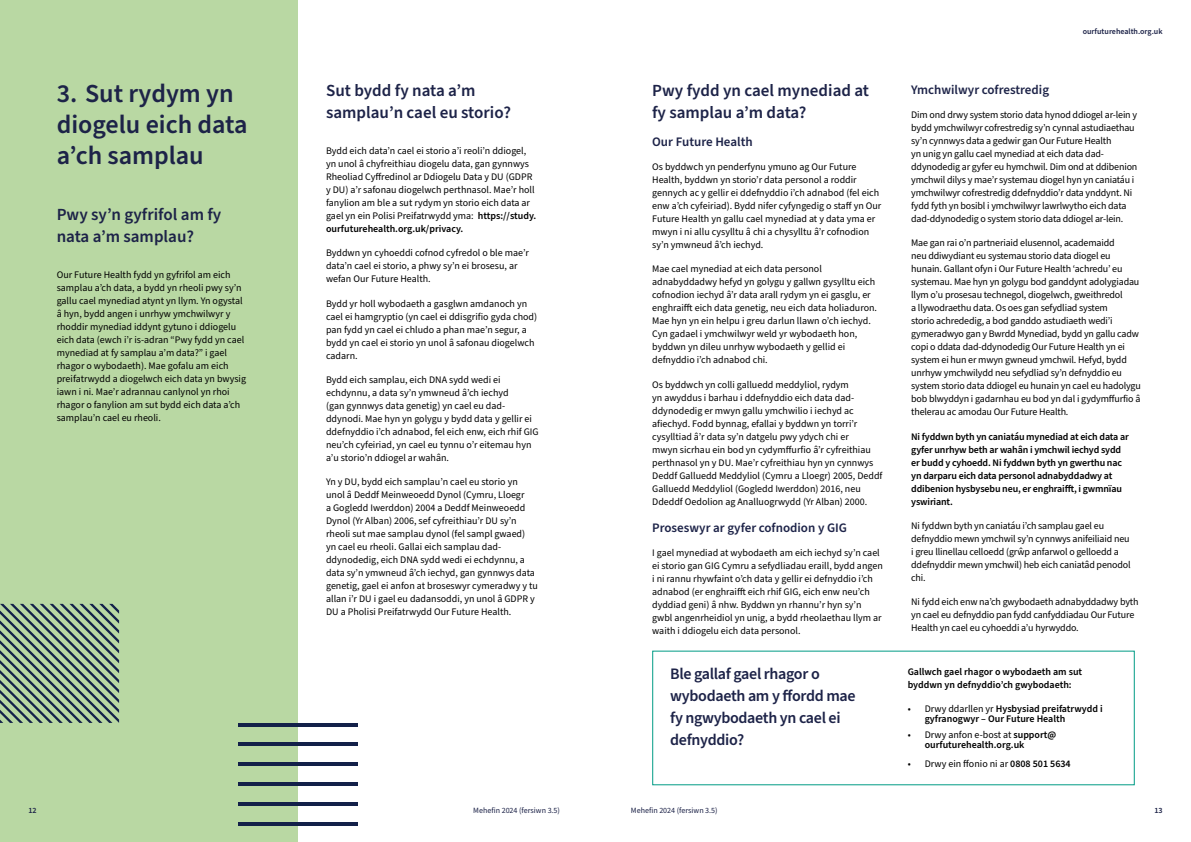
<style>
.page{position:relative;width:1191px;height:842px;background:#fff}
.page>*{position:absolute;margin:0;border:0;box-sizing:border-box;transform-origin:0 0}
.t1{font:600 26px/31.2px "Source Sans Pro";color:#1d2348}
.t2{font:600 17px/22px "Source Sans Pro";color:#1d2348}
.t3{font:600 16px/22px "Source Sans Pro";letter-spacing:-.02em;color:#1d2348}
.t4{font:600 13px "Source Sans Pro";color:#1d2348}
.t5{font:10px/13px "Source Sans Pro";color:#000}
.t6{font:600 10px/13px "Source Sans Pro";letter-spacing:-.015em;color:#000}
.t7{font:8px "Source Sans Pro";color:#1d2348}
.t8{font:600 8px "Source Sans Pro";color:#1d2348}
.s1{font-weight:600}
.s2{font-weight:400}
</style>
<div class="page">
<div style="left:0;top:0;width:298px;height:842px;background:#b9d8a3"></div>
<hr style="left:238px;top:743px;width:119px;height:3px;background:#132149">
<hr style="left:238px;top:763px;width:119px;height:3px;background:#132149">
<hr style="left:238px;top:782px;width:119px;height:4px;background:#132149">
<hr style="left:238px;top:802px;width:119px;height:3px;background:#132149">
<hr style="left:238px;top:822px;width:119px;height:3px;background:#132149">
<hr style="left:238px;top:723px;width:119px;height:3px;background:#132149">
<svg style="left:0;top:604px;width:119px;height:119px"></svg>
<h1 class="t1" style="left:57px;top:79px;width:192px">3. Sut rydym yn diogelu eich data a’ch samplau</h1>
<h2 class="t2" style="left:57px;top:204px;width:166px">Pwy sy’n gyfrifol am fy nata a’m samplau?</h2>
<p class="t5" style="left:57px;top:269px;width:191px">Our Future Health fydd yn gyfrifol am eich samplau a’ch data, a bydd yn rheoli pwy sy’n gallu cael mynediad atynt yn llym. Yn ogystal â hyn, bydd angen i unrhyw ymchwilwyr y rhoddir mynediad iddynt gytuno i ddiogelu eich data (ewch i’r is-adran “Pwy fydd yn cael mynediad at fy samplau a’m data?” i gael rhagor o wybodaeth). Mae gofalu am eich preifatrwydd a diogelwch eich data yn bwysig iawn i ni. Mae’r adrannau canlynol yn rhoi rhagor o fanylion am sut bydd eich data a’ch samplau’n cael eu rheoli.</p>
<h2 class="t2" style="left:326px;top:80px;width:186px">Sut bydd fy nata a’m samplau’n cael eu storio?</h2>
<p class="t5" style="left:326px;top:144px;width:212px">Bydd eich data’n cael ei storio a’i reoli’n ddiogel, yn unol â chyfreithiau diogelu data, gan gynnwys Rheoliad Cyffredinol ar Ddiogelu Data y DU (GDPR y DU) a’r safonau diogelwch perthnasol. Mae’r holl fanylion am ble a sut rydym yn storio eich data ar gael yn ein Polisi Preifatrwydd yma: <span class="s1">https://study. ourfuturehealth.org.uk/privacy.</span></p>
<p class="t5" style="left:326px;top:247px;width:204px">Byddwn yn cyhoeddi cofnod cyfredol o ble mae’r data’n cael ei storio, a phwy sy’n ei brosesu, ar wefan Our Future Health.</p>
<p class="t5" style="left:326px;top:297px;width:212px">Bydd yr holl wybodaeth a gasglwn amdanoch yn cael ei hamgryptio (yn cael ei ddisgrifio gyda chod) pan fydd yn cael ei chludo a phan mae’n segur, a bydd yn cael ei storio yn unol â safonau diogelwch cadarn.</p>
<p class="t5" style="left:326px;top:373px;width:214px">Bydd eich samplau, eich DNA sydd wedi ei echdynnu, a data sy’n ymwneud â’ch iechyd<br>(gan gynnwys data genetig) yn cael eu dad&shy;ddynodi. Mae hyn yn golygu y bydd data y gellir ei ddefnyddio i’ch adnabod, fel eich enw, eich rhif GIG neu’ch cyfeiriad, yn cael eu tynnu o’r eitemau hyn a’u storio’n ddiogel ar wahân.</p>
<p class="t5" style="left:326px;top:476px;width:213px">Yn y DU, bydd eich samplau’n cael eu storio yn unol â Deddf Meinweoedd Dynol (Cymru, Lloegr<br>a Gogledd Iwerddon) 2004 a Deddf Meinweoedd Dynol (Yr Alban) 2006, sef cyfreithiau’r DU sy’n rheoli sut mae samplau dynol (fel sampl gwaed)<br>yn cael eu rheoli. Gallai eich samplau dad&shy;ddynodedig, eich DNA sydd wedi ei echdynnu, a data sy’n ymwneud â’ch iechyd, gan gynnwys data genetig, gael ei anfon at broseswyr cymeradwy y tu allan i’r DU i gael eu dadansoddi, yn unol â GDPR y DU a Pholisi Preifatrwydd Our Future Health.</p>
<h2 class="t2" style="left:652px;top:80px;width:218px">Pwy fydd yn cael mynediad at fy samplau a’m data?</h2>
<h3 class="t4" style="left:652px;top:132px;width:102px">Our Future Health</h3>
<p class="t5" style="left:652px;top:160px;width:231px">Os byddwch yn penderfynu ymuno ag Our Future Health, byddwn yn storio’r data personol a roddir gennych ac y gellir ei ddefnyddio i’ch adnabod (fel eich enw a’ch cyfeiriad). Bydd nifer cyfyngedig o staff yn Our Future Health yn gallu cael mynediad at y data yma er mwyn i ni allu cysylltu â chi a chysylltu â’r cofnodion sy’n ymwneud â’ch iechyd.</p>
<p class="t5" style="left:652px;top:263px;width:226px">Mae cael mynediad at eich data personol adnabyddadwy hefyd yn golygu y gallwn gysylltu eich cofnodion iechyd â’r data arall rydym yn ei gasglu, er enghraifft eich data genetig, neu eich data holiaduron.<br>Mae hyn yn ein helpu i greu darlun llawn o’ch iechyd.<br>Cyn gadael i ymchwilwyr weld yr wybodaeth hon, byddwn yn dileu unrhyw wybodaeth y gellid ei defnyddio i’ch adnabod chi.</p>
<p class="t5" style="left:652px;top:378px;width:232px">Os byddwch yn colli galluedd meddyliol, rydym<br>yn awyddus i barhau i ddefnyddio eich data dad&shy;ddynodedig er mwyn gallu ymchwilio i iechyd ac afiechyd. Fodd bynnag, efallai y byddwn yn torri’r cysylltiad â’r data sy’n datgelu pwy ydych chi er<br>mwyn sicrhau ein bod yn cydymffurfio â’r cyfreithiau perthnasol yn y DU. Mae’r cyfreithiau hyn yn cynnwys Deddf Galluedd Meddyliol (Cymru a Lloegr) 2005, Deddf Galluedd Meddyliol (Gogledd Iwerddon) 2016, neu Ddeddf Oedolion ag Analluogrwydd (Yr Alban) 2000.</p>
<h3 class="t4" style="left:652px;top:519px;width:196px">Proseswyr ar gyfer cofnodion y GIG</h3>
<p class="t5" style="left:652px;top:547px;width:232px">I gael mynediad at wybodaeth am eich iechyd sy’n cael ei storio gan GIG Cymru a sefydliadau eraill, bydd angen i ni rannu rhywfaint o’ch data y gellir ei defnyddio i’ch adnabod (er enghraifft eich rhif GIG, eich enw neu’ch dyddiad geni) â nhw. Byddwn yn rhannu’r hyn sy’n gwbl angenrheidiol yn unig, a bydd rheolaethau llym ar waith i ddiogelu eich data personol.</p>
<p class="t8" style="left:1082px;top:26px;width:81px">ourfuturehealth.org.uk</p>
<h3 class="t4" style="left:911px;top:81px;width:139px">Ymchwilwyr cofrestredig</h3>
<p class="t5" style="left:911px;top:108px;width:228px">Dim ond drwy system storio data hynod ddiogel ar-lein y bydd ymchwilwyr cofrestredig sy’n cynnal astudiaethau sy’n cynnwys data a gedwir gan Our Future Health<br>yn unig yn gallu cael mynediad at eich data dad&shy;ddynodedig ar gyfer eu hymchwil. Dim ond at ddibenion ymchwil dilys y mae’r systemau diogel hyn yn caniatáu i ymchwilwyr cofrestredig ddefnyddio’r data ynddynt. Ni fydd fyth yn bosibl i ymchwilwyr lawrlwytho eich data dad-ddynodedig o system storio data ddiogel ar-lein.</p>
<p class="t5" style="left:911px;top:237px;width:231px">Mae gan rai o’n partneriaid elusennol, academaidd<br>neu ddiwydiant eu systemau storio data diogel eu hunain. Gallant ofyn i Our Future Health ‘achredu’ eu systemau. Mae hyn yn golygu bod ganddynt adolygiadau llym o’u prosesau technegol, diogelwch, gweithredol<br>a llywodraethu data. Os oes gan sefydliad system<br>storio achrededig, a bod ganddo astudiaeth wedi’i gymeradwyo gan y Bwrdd Mynediad, bydd yn gallu cadw copi o ddata dad-ddynodedig Our Future Health yn ei system ei hun er mwyn gwneud ymchwil. Hefyd, bydd unrhyw ymchwilydd neu sefydliad sy’n defnyddio eu system storio data ddiogel eu hunain yn cael eu hadolygu bob blwyddyn i gadarnhau eu bod yn dal i gydymffurfio â thelerau ac amodau Our Future Health.</p>
<p class="t6" style="left:911px;top:430px;width:219px">Ni fyddwn byth yn caniatáu mynediad at eich data ar gyfer unrhyw beth ar wahân i ymchwil iechyd sydd er budd y cyhoedd. Ni fyddwn byth yn gwerthu nac yn darparu eich data personol adnabyddadwy at ddibenion hysbysebu neu, er enghraifft, i gwmnïau yswiriant.</p>
<p class="t5" style="left:911px;top:519px;width:221px">Ni fyddwn byth yn caniatáu i’ch samplau gael eu defnyddio mewn ymchwil sy’n cynnwys anifeiliaid neu i greu llinellau celloedd (grŵp anfarwol o gelloedd a ddefnyddir mewn ymchwil) heb eich caniatâd penodol chi.</p>
<p class="t5" style="left:911px;top:596px;width:229px">Ni fydd eich enw na’ch gwybodaeth adnabyddadwy byth yn cael eu defnyddio pan fydd canfyddiadau Our Future<br>Health yn cael eu cyhoeddi a’u hyrwyddo.</p>
<h3 class="t3" style="left:670px;top:663px;width:187px">Ble gallaf gael rhagor o wybodaeth am y ffordd mae fy ngwybodaeth yn cael ei defnyddio?</h3>
<p class="t6" style="left:907px;top:666px;width:176px">Gallwch gael rhagor o wybodaeth am sut byddwn yn defnyddio’ch gwybodaeth:</p>
<p class="t6" style="left:924px;top:704px;width:180px;line-height:10px;text-indent:-17px"><span class="s2">• Drwy ddarllen yr</span> Hysbysiad preifatrwydd i gyfranogwyr – Our Future Health</p>
<p class="t6" style="left:924px;top:730px;width:133px;line-height:10px;text-indent:-17px"><span class="s2">• Drwy anfon e-bost at</span> support@ ourfuturehealth.org.uk</p>
<p class="t5" style="left:907px;top:757px;width:165px">• Drwy ein ffonio ni ar <span class="s1">0808 501 5634</span></p>
<p class="t8" style="left:28px;top:805px;width:10px">12</p>
<p class="t7" style="left:473px;top:805px;width:88px">Mehefin 2024 (fersiwn 3.5)</p>
<p class="t7" style="left:631px;top:805px;width:88px">Mehefin 2024 (fersiwn 3.5)</p>
<p class="t8" style="left:1154px;top:805px;width:10px">13</p>
</div>
